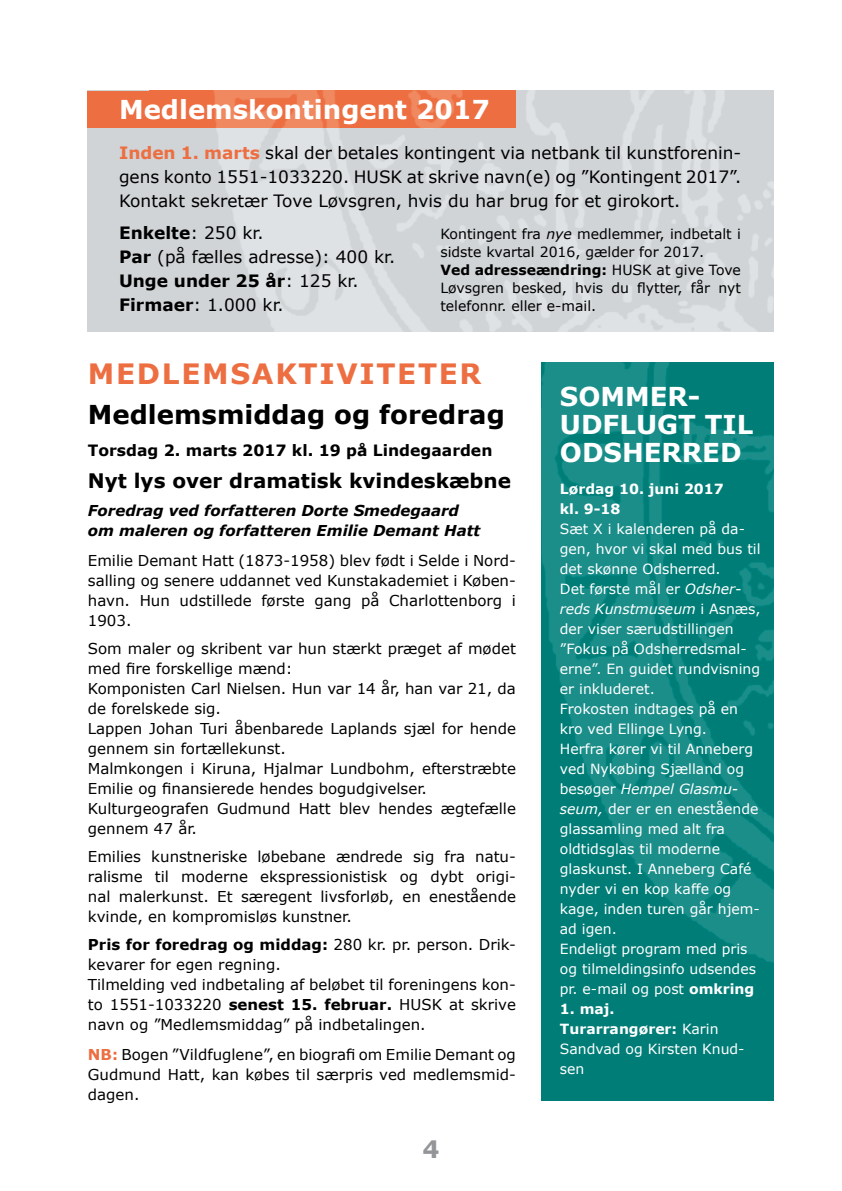
<style>
.page{position:relative;width:842px;height:1191px;background:#fff}
.page>*{position:absolute;margin:0;border:0;box-sizing:border-box;transform-origin:0 0}
.t1{font:700 28px "Verdana";letter-spacing:.06em;color:#ed6e41}
.t2{font:700 26px/28px "Verdana";color:#fff}
.t3{font:700 26px "Verdana";color:#000}
.t4{font:700 24px "Verdana";color:#939598}
.t5{font:700 20px "Verdana";color:#000}
.t6{font:17px/24px "Verdana";color:#000;text-align:justify}
.t7{font:700 15.6px "Verdana";color:#000}
.t8{font:15px/20px "Verdana";color:#000;text-align:justify}
.t9{font:italic 700 15px/20px "Verdana";color:#000}
.t10{font:14px/20px "Verdana";color:#fff}
.t11{font:14px/18px "Verdana";color:#000}
.t12{font:700 14px/20px "Verdana";color:#fff}
.s1{font-weight:700;color:#ed6e41}
.s2{font-weight:700}
.s3{font-style:italic}
</style>
<div class="page">
<div style="left:88px;top:91px;width:686px;height:241px;background:#d0d4d6"></div>
<img style="left:216px;top:91px;width:558px;height:241px">
<div style="left:88px;top:91px;width:428px;height:37px;background:#ed6e41"></div>
<img style="left:214px;top:91px;width:249px;height:37px">
<div style="left:541px;top:363px;width:233px;height:737px;background:#007d77"></div>
<img style="left:541px;top:363px;width:233px;height:600px">
<h2 class="t2" style="left:119px;top:96px;width:372px">Medlemskontingent 2017</h2>
<p class="t6" style="left:119px;top:141px;width:624px"><span class="s1">Inden 1. marts</span> skal der betales kontingent via netbank til kunstforenin&shy;gens konto 1551-1033220. HUSK at skrive navn(e) og ”Kontingent 2017”.<br>Kontakt sekretær Tove Løvsgren, hvis du har brug for et girokort.</p>
<p class="t6" style="left:119px;top:221px;width:278px;text-align:left"><span class="s2">Enkelte</span>: 250 kr.<br><span class="s2">Par</span> (på fælles adresse): 400 kr.<br><span class="s2">Unge under 25 år</span>: 125 kr.<br><span class="s2">Firmaer</span>: 1.000 kr.</p>
<p class="t11" style="left:440px;top:225px;width:302px">Kontingent fra <span class="s3">nye</span> medlemmer, indbetalt i sidste kvartal 2016, gælder for 2017.<br><span class="s2">Ved adresseændring:</span> HUSK at give Tove Løvsgren besked, hvis du flytter, får nyt telefonnr. eller e-mail.</p>
<h1 class="t1" style="left:88px;top:355px;width:395px">MEDLEMSAKTIVITETER</h1>
<h2 class="t3" style="left:88px;top:397px;width:418px">Medlemsmiddag og foredrag</h2>
<p class="t7" style="left:88px;top:440px;width:406px">Torsdag 2. marts 2017 kl. 19 på Lindegaarden</p>
<h3 class="t5" style="left:88px;top:467px;width:425px">Nyt lys over dramatisk kvindeskæbne</h3>
<p class="t9" style="left:88px;top:500px;width:394px">Foredrag ved forfatteren Dorte Smedegaard om maleren og forfatteren Emilie Demant Hatt</p>
<p class="t8" style="left:88px;top:551px;width:430px">Emilie Demant Hatt (1873-1958) blev født i Selde i Nord&shy;salling og senere uddannet ved Kunstakademiet i Køben&shy;havn. Hun udstillede første gang på Charlottenborg i 1903.</p>
<p class="t8" style="left:88px;top:638px;width:430px;text-align:left">Som maler og skribent var hun stærkt præget af mødet med fire forskellige mænd:<br>Komponisten Carl Nielsen. Hun var 14 år, han var 21, da de forelskede sig.<br>Lappen Johan Turi åbenbarede Laplands sjæl for hende gennem sin fortællekunst.<br>Malmkongen i Kiruna, Hjalmar Lundbohm, efterstræbte Emilie og finansierede hendes bogudgivelser.<br>Kulturgeografen Gudmund Hatt blev hendes ægtefælle gennem 47 år.</p>
<p class="t8" style="left:88px;top:846px;width:430px">Emilies kunstneriske løbebane ændrede sig fra natu&shy;ralisme til moderne ekspressionistisk og dybt origi&shy;nal malerkunst. Et særegent livsforløb, en enestående kvinde, en kompromisløs kunstner.</p>
<p class="t8" style="left:88px;top:934px;width:430px;text-align:left"><span class="s2">Pris for foredrag og middag:</span> 280 kr. pr. person. Drik&shy;kevarer for egen regning.<br>Tilmelding ved indbetaling af beløbet til foreningens kon&shy;to 1551-1033220 <span class="s2">senest 15. februar.</span> HUSK at skrive navn og ”Medlemsmiddag” på indbetalingen.</p>
<p class="t8" style="left:88px;top:1044px;width:430px"><span class="s1">NB:</span> Bogen ”Vildfuglene”, en biografi om Emilie Demant og Gudmund Hatt, kan købes til særpris ved medlemsmid&shy;dagen.</p>
<h3 class="t4" style="left:422px;top:1134px;width:19px">4</h3>
<h2 class="t2" style="left:560px;top:382px;width:195px">SOMMER-<br>UDFLUGT TIL<br>ODSHERRED</h2>
<p class="t12" style="left:560px;top:478px;width:165px">Lørdag 10. juni 2017 kl. 9-18</p>
<p class="t10" style="left:560px;top:519px;width:202px">Sæt X i kalenderen på da&shy;gen, hvor vi skal med bus til det skønne Odsherred.<br>Det første mål er <span class="s3">Odsher&shy;reds Kunstmuseum</span> i Asnæs, der viser særudstillingen ”Fokus på Odsherredsmal&shy;erne”. En guidet rundvisning er inkluderet.<br>Frokosten indtages på en kro ved Ellinge Lyng.<br>Herfra kører vi til Anneberg ved Nykøbing Sjælland og besøger <span class="s3">Hempel Glasmu&shy;seum,</span> der er en enestående glassamling med alt fra oldtidsglas til moderne glaskunst. I Anneberg Café nyder vi en kop kaffe og kage, inden turen går hjem&shy;ad igen.<br>Endeligt program med pris og tilmeldingsinfo udsendes pr. e-mail og post <span class="s2">omkring</span></p>
<p class="t10" style="left:560px;top:999px;width:186px"><span class="s2">1. maj.<br>Turarrangører:</span> Karin<br>Sandvad og Kirsten Knud&shy;sen</p>
</div>
